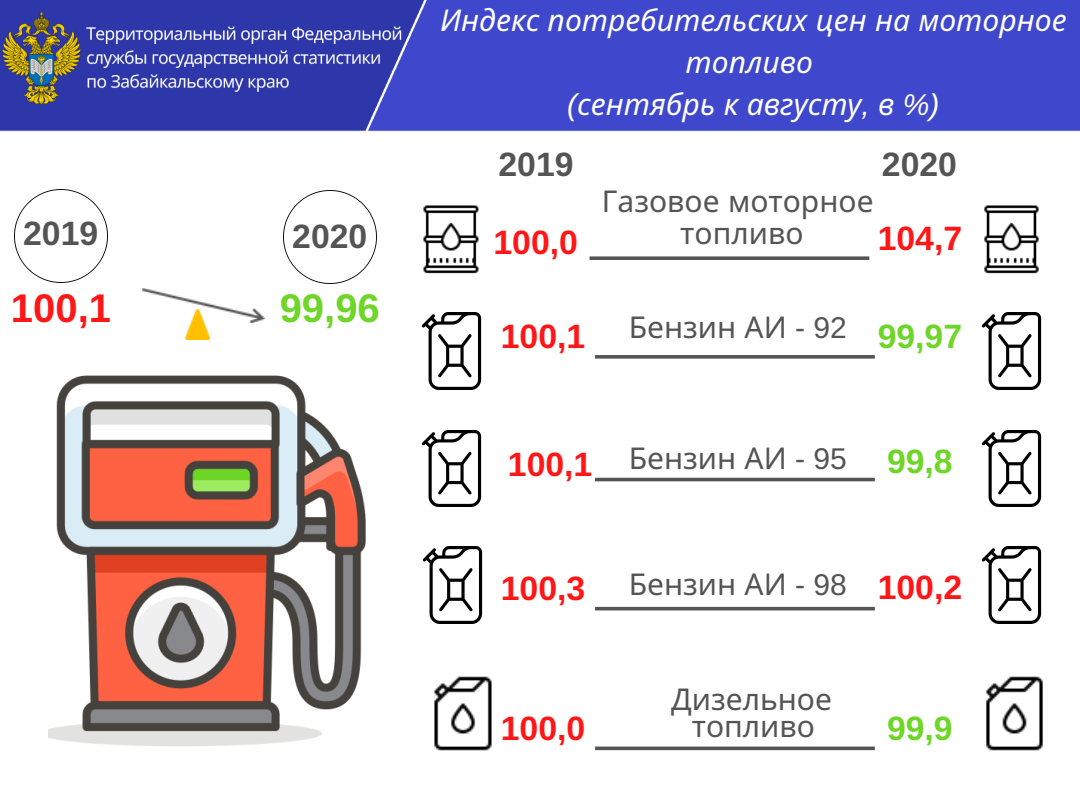
<style>
.page{position:relative;width:1080px;height:810px;background:#fff}
.page>*{position:absolute;margin:0;border:0;box-sizing:border-box;transform-origin:0 0}
.t1{font:700 40px "Arimo";color:#ff1616}
.t2{font:700 40px "Arimo";color:#6dd627}
.t3{font:700 33.75px "Arimo";color:#ff1616}
.t4{font:700 33.75px "Arimo";color:#545454}
.t5{font:700 33.75px "Arimo";color:#6dd627}
.t6{font:30px/27.2px "Noto Sans";color:#545454;text-align:center}
.t7{font:italic 30px/41.8px "Noto Sans";color:#fff;text-align:center}
.s1{font-family:"Arimo"}
</style>
<div class="page">
<img style="left:0;top:0;width:1080px;height:751px">
<img style="left:413px;top:313px;width:77px;height:76px">
<img style="left:412px;top:198px;width:79px;height:79px">
<img style="left:413px;top:431px;width:77px;height:76px">
<img style="left:415px;top:547px;width:76px;height:76px">
<img style="left:422px;top:672px;width:82px;height:79px">
<img style="left:49px;top:370px;width:332px;height:381px">
<img style="left:972px;top:198px;width:79px;height:79px">
<img style="left:973px;top:313px;width:77px;height:76px">
<img style="left:973px;top:431px;width:77px;height:76px">
<img style="left:973px;top:547px;width:77px;height:76px">
<img style="left:973px;top:672px;width:83px;height:79px">
<svg style="left:590px;top:256px;width:279px;height:4px"></svg>
<svg style="left:595px;top:355px;width:280px;height:4px"></svg>
<svg style="left:595px;top:478px;width:280px;height:3px"></svg>
<svg style="left:595px;top:607px;width:280px;height:3px"></svg>
<svg style="left:595px;top:747px;width:280px;height:3px"></svg>
<img style="left:283px;top:190px;width:93px;height:93px">
<img style="left:14px;top:189px;width:94px;height:94px">
<img style="left:141px;top:288px;width:138px;height:43px">
<img style="left:186px;top:310px;width:24px;height:30px">
<p class="t4" style="left:23px;top:214px;width:77px">2019</p>
<p class="t4" style="left:292px;top:217px;width:77px">2020</p>
<h1 class="t1" style="left:11px;top:286px;width:102px">100,1</h1>
<h1 class="t2" style="left:280px;top:286px;width:102px">99,96</h1>
<p class="t7" style="left:440px;top:-1px;width:628px">Индекс потребительских цен на моторное топливо<br><span class="s1">(</span>сентябрь к августу<span class="s1">,</span> в <span class="s1">%)</span></p>
<p class="t4" style="left:499px;top:145px;width:77px">2019</p>
<p class="t4" style="left:882px;top:145px;width:77px">2020</p>
<p class="t6" style="left:602px;top:185px;width:273px;line-height:31.4px">Газовое моторное топливо</p>
<p class="t3" style="left:494px;top:223px;width:86px">100,0</p>
<p class="t3" style="left:878px;top:219px;width:86px">104,7</p>
<p class="t6" style="left:629px;top:313px;width:220px">Бензин АИ <span class="s1">- 92</span></p>
<p class="t3" style="left:501px;top:318px;width:86px">100,1</p>
<p class="t5" style="left:878px;top:318px;width:86px">99,97</p>
<p class="t6" style="left:629px;top:444px;width:220px">Бензин АИ <span class="s1">- 95</span></p>
<p class="t3" style="left:508px;top:446px;width:86px">100,1</p>
<p class="t5" style="left:887px;top:442px;width:67px">99,8</p>
<p class="t6" style="left:629px;top:570px;width:220px">Бензин АИ <span class="s1">- 98</span></p>
<p class="t3" style="left:501px;top:570px;width:86px">100,3</p>
<p class="t3" style="left:878px;top:568px;width:86px">100,2</p>
<p class="t6" style="left:671px;top:685px;width:162px">Дизельное топливо</p>
<p class="t3" style="left:501px;top:709px;width:86px">100,0</p>
<p class="t5" style="left:887px;top:709px;width:67px">99,9</p>
</div>
